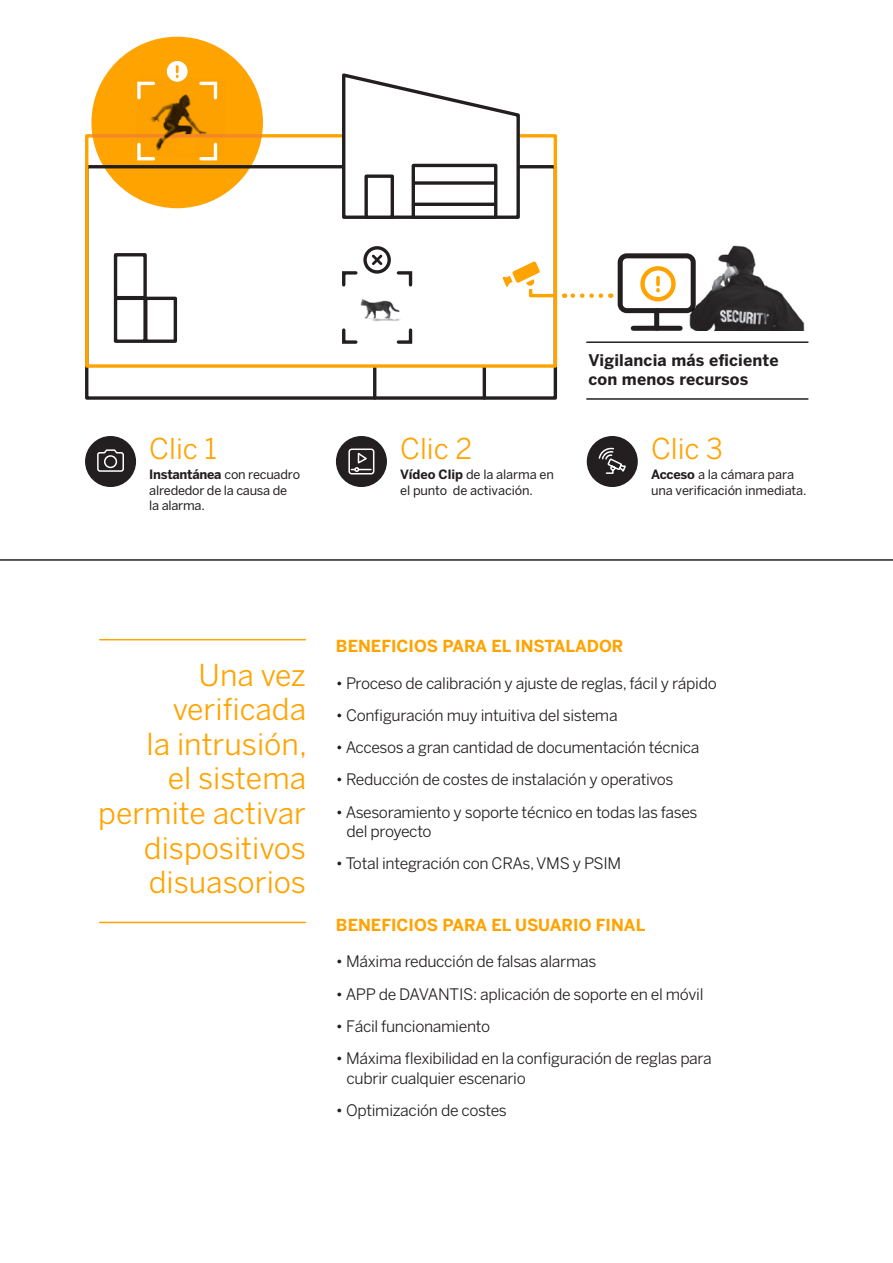
<style>
.page{position:relative;width:893px;height:1263px;background:#fff}
.page>*{position:absolute;margin:0;border:0;box-sizing:border-box;transform-origin:0 0}
.t1{font:30px/34.5px "Benton Sans";color:#ffa300;text-align:right}
.t2{font:28.5px "Benton Sans";color:#ffa300}
.t3{font:700 16.5px "Benton Sans";color:#ffa300}
.t4{font:700 16.05px/18.9px "Benton Sans";letter-spacing:.01em;color:#231f20}
.t5{font:15.75px/19.5px "Benton Sans";letter-spacing:-.02em;color:#231f20}
.t6{font:12.75px/15.8px "Benton Sans";letter-spacing:-.01em;color:#231f20}
.s1{font-weight:700}
</style>
<div class="page">
<div style="left:91px;top:37px;width:172px;height:171px;background:#ffa300;border-radius:50%"></div>
<hr style="left:373px;top:367px;width:3px;height:31px;background:#231f20">
<hr style="left:483px;top:367px;width:3px;height:31px;background:#231f20">
<div style="left:85px;top:165px;width:472px;height:235px;border:3px solid #231f20"></div>
<div style="left:85px;top:134px;width:472px;height:234px;border:3px solid #ffa300"></div>
<svg style="left:342px;top:271px;width:16px;height:16px"></svg>
<svg style="left:396px;top:330px;width:17px;height:14px"></svg>
<svg style="left:396px;top:271px;width:17px;height:16px"></svg>
<svg style="left:342px;top:328px;width:16px;height:16px"></svg>
<img style="left:345px;top:299px;width:67px;height:34px">
<svg style="left:502px;top:255px;width:99px;height:44px"></svg>
<svg style="left:340px;top:73px;width:182px;height:146px"></svg>
<div style="left:413px;top:165px;width:83px;height:52px;background:#fff"></div>
<div style="left:412px;top:164px;width:85px;height:55px;border:3px solid #231f20"></div>
<svg style="left:414px;top:181px;width:80px;height:4px"></svg>
<hr style="left:414px;top:203px;width:80px;height:3px;background:#231f20">
<div style="left:366px;top:176px;width:26px;height:41px;background:#fff"></div>
<div style="left:364px;top:174px;width:30px;height:45px;border:3px solid #231f20"></div>
<div style="left:167px;top:61px;width:21px;height:21px;background:#fff;border-radius:50%"></div>
<svg style="left:176px;top:66px;width:3px;height:10px"></svg>
<div style="left:114px;top:297px;width:33px;height:46px;border:3px solid #231f20"></div>
<div style="left:114px;top:253px;width:33px;height:46px;border:3px solid #231f20"></div>
<div style="left:144px;top:297px;width:33px;height:46px;border:3px solid #231f20"></div>
<svg style="left:365px;top:248px;width:24px;height:24px"></svg>
<div style="left:363px;top:246px;width:28px;height:28px;border:3px solid #231f20;border-radius:50%"></div>
<svg style="left:369px;top:252px;width:16px;height:16px"></svg>
<svg style="left:91px;top:134px;width:172px;height:74px"></svg>
<img style="left:135px;top:76px;width:92px;height:83px">
<div style="left:336px;top:436px;width:51px;height:51px;background:#231f20;border-radius:50%"></div>
<svg style="left:348px;top:448px;width:27px;height:27px"></svg>
<div style="left:587px;top:436px;width:51px;height:51px;background:#231f20;border-radius:50%"></div>
<svg style="left:598px;top:447px;width:28px;height:27px"></svg>
<div style="left:85px;top:436px;width:51px;height:51px;background:#231f20;border-radius:50%"></div>
<svg style="left:97px;top:449px;width:27px;height:23px"></svg>
<div style="left:104px;top:455px;width:13px;height:13px;border:2px solid #fff;border-radius:50%"></div>
<div style="left:633px;top:326px;width:47px;height:5px;background:#231f20"></div>
<div style="left:618px;top:253px;width:78px;height:60px;border:5px solid #231f20;border-radius:7px"></div>
<svg style="left:642px;top:268px;width:31px;height:31px"></svg>
<div style="left:640px;top:266px;width:36px;height:35px;border:4px solid #ffa300;border-radius:50%"></div>
<img style="left:653px;top:245px;width:152px;height:86px">
<hr style="left:587px;top:341px;width:221px;height:2px;background:#231f20">
<hr style="left:587px;top:398px;width:221px;height:2px;background:#231f20">
<hr style="left:0;top:559px;width:893px;height:2px;background:#231f20">
<hr style="left:100px;top:639px;width:205px;height:1px;background:#ffa300">
<hr style="left:100px;top:922px;width:205px;height:1px;background:#ffa300">
<p class="t2" style="left:149px;top:431px;width:69px">Clic 1</p>
<p class="t6" style="left:149px;top:466px;width:152px"><span class="s1">Instantánea</span> con recuadro alrededor de la causa de la alarma.</p>
<p class="t2" style="left:400px;top:431px;width:73px">Clic 2</p>
<p class="t6" style="left:400px;top:466px;width:155px"><span class="s1">Vídeo Clip</span> de la alarma en el punto de activación.</p>
<p class="t4" style="left:588px;top:351px;width:192px">Vigilancia más eficiente con menos recursos</p>
<p class="t2" style="left:651px;top:431px;width:74px">Clic 3</p>
<p class="t6" style="left:651px;top:466px;width:157px"><span class="s1">Acceso</span> a la cámara para una verificación inmediata.</p>
<p class="t1" style="left:98px;top:657px;width:210px">Una vez verificada<br>la intrusión,<br>el sistema permite activar dispositivos disuasorios</p>
<p class="t3" style="left:336px;top:636px;width:289px">BENEFICIOS PARA EL INSTALADOR</p>
<p class="t5" style="left:336px;top:673px;width:382px">• Proceso de calibración y ajuste de reglas, fácil y rápido</p>
<p class="t5" style="left:336px;top:705px;width:283px">• Configuración muy intuitiva del sistema</p>
<p class="t5" style="left:336px;top:737px;width:365px">• Accesos a gran cantidad de documentación técnica</p>
<p class="t5" style="left:336px;top:770px;width:339px">• Reducción de costes de instalación y operativos</p>
<p class="t5" style="left:347px;top:802px;width:352px;text-indent:-11px">• Asesoramiento y soporte técnico en todas las fases del proyecto</p>
<p class="t5" style="left:336px;top:854px;width:287px">• Total integración con CRAs, VMS y PSIM</p>
<p class="t3" style="left:336px;top:915px;width:311px">BENEFICIOS PARA EL USUARIO FINAL</p>
<p class="t5" style="left:336px;top:952px;width:262px">• Máxima reducción de falsas alarmas</p>
<p class="t5" style="left:336px;top:984px;width:369px">• APP de DAVANTIS: aplicación de soporte en el móvil</p>
<p class="t5" style="left:336px;top:1016px;width:156px">• Fácil funcionamiento</p>
<p class="t5" style="left:347px;top:1048px;width:367px;text-indent:-11px">• Máxima flexibilidad en la configuración de reglas para cubrir cualquier escenario</p>
<p class="t5" style="left:336px;top:1100px;width:173px">• Optimización de costes</p>
</div>
